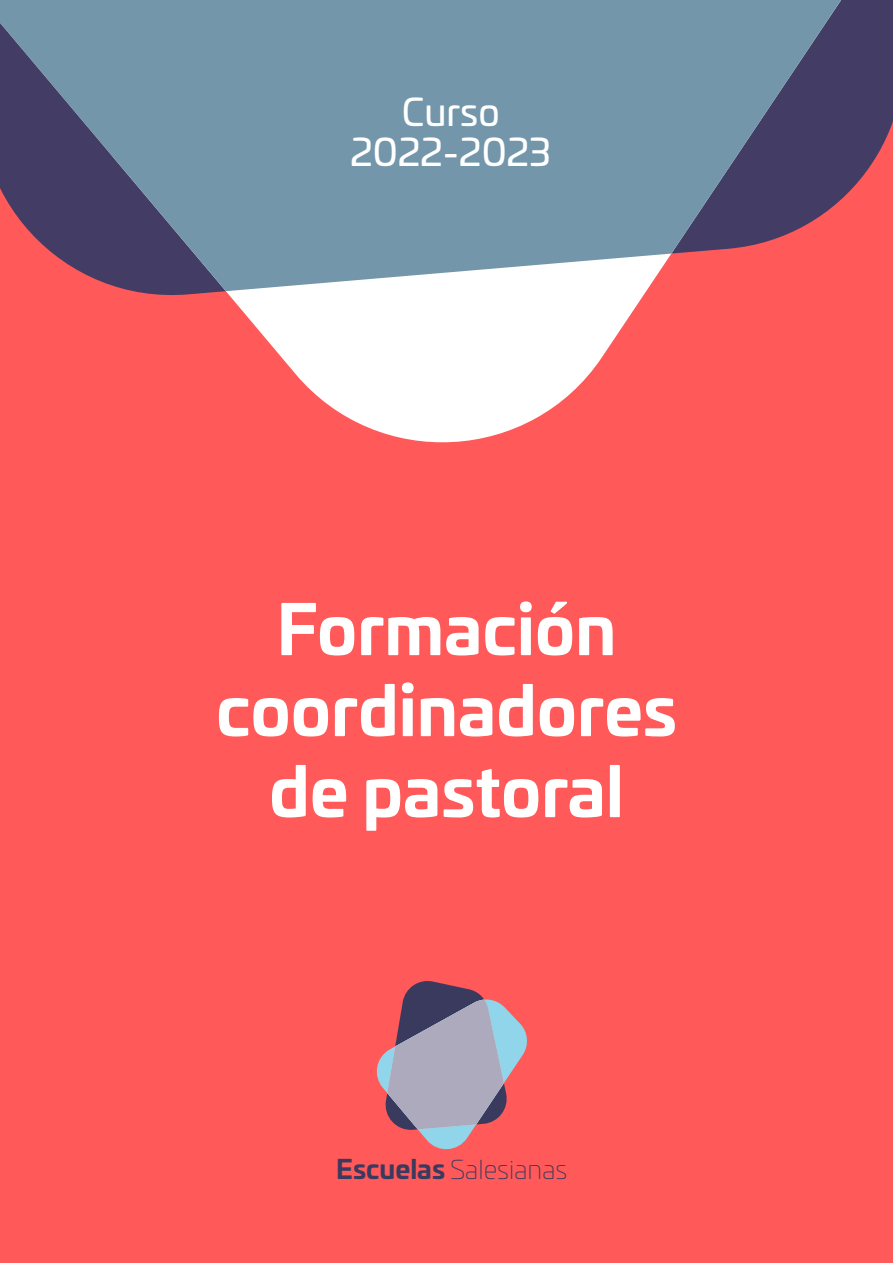
<style>
.page{position:relative;width:893px;height:1263px;background:#ff5959}
.page>*{position:absolute;margin:0;border:0;box-sizing:border-box;transform-origin:0 0}
.t1{font:700 67.5px/81px "Univia Pro";color:#fff;text-align:center}
.t2{font:37.5px/39.6px "Univia Pro";color:#fff;text-align:center}
.t3{font:200 25.95px "Univia Pro";color:#3a3a5f}
.s1{font-weight:700}
</style>
<div class="page">
<svg style="left:376px;top:981px;width:151px;height:169px"></svg>
<svg style="left:133px;top:0;width:760px;height:443px"></svg>
<svg style="left:0;top:0;width:883px;height:291px;background:#788299"></svg>
<p class="t2" style="left:351px;top:91px;width:202px">Curso<br>2022-2023</p>
<p class="t1" style="left:216px;top:584px;width:462px">Formación coordinadores</p>
<p class="t1" style="left:269px;top:746px;width:356px">de pastoral</p>
<p class="t3" style="left:336px;top:1151px;width:233px"><span class="s1">Escuelas</span> Salesianas</p>
</div>
